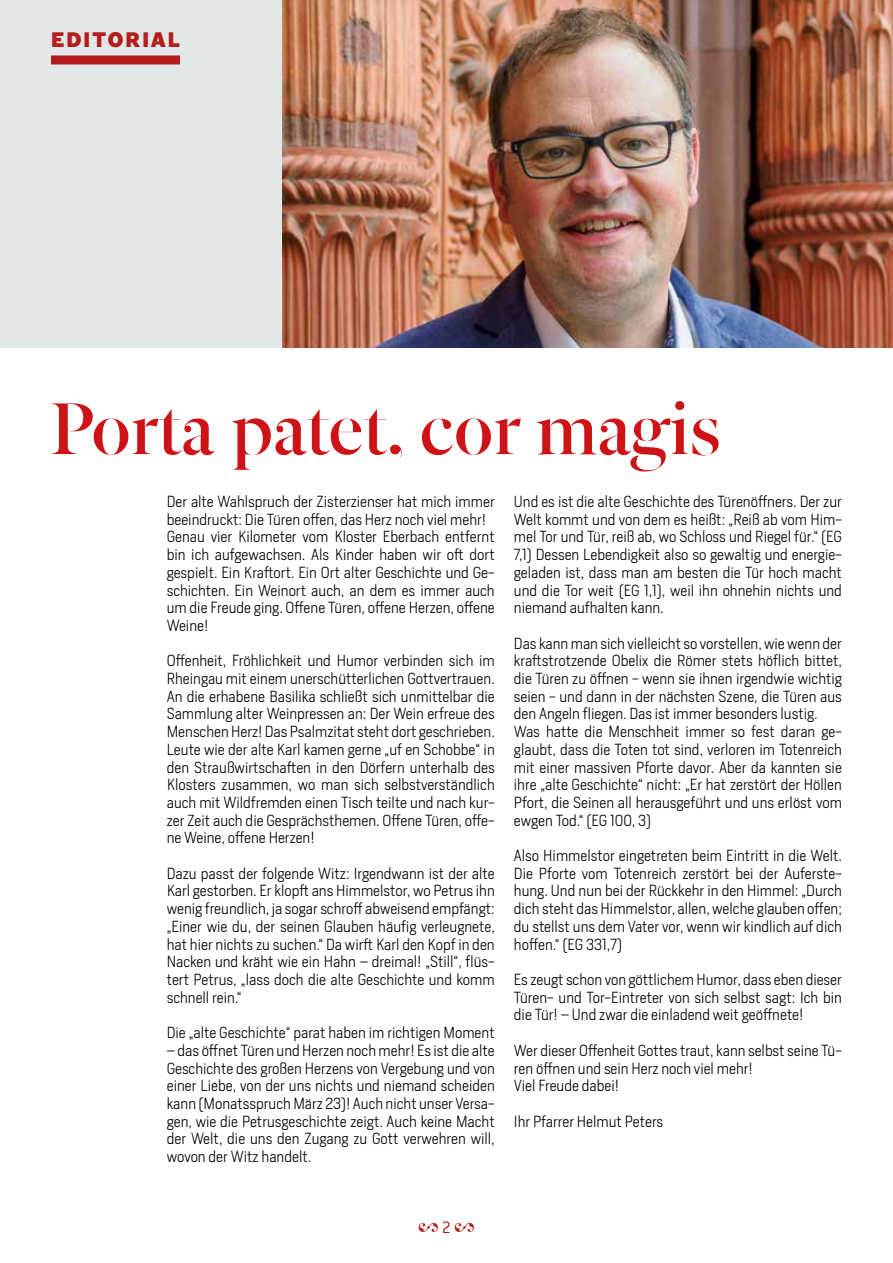
<style>
.page{position:relative;width:893px;height:1263px;background:#fff}
.page>*{position:absolute;margin:0;border:0;box-sizing:border-box;transform-origin:0 0}
.t1{font:72px "Independent Headline";color:#cd1316}
.t2{font:900 21px "Independent Sans";letter-spacing:.1em;color:#b51d1c}
.t3{font:18px "Adobe Garamond Pro";color:#b51d1c}
.t4{font:300 15px/17.7px "Heron Sans";color:#000;text-align:justify}
.s1{font-family:"Conduit ITC Std";font-weight:300}
</style>
<div class="page">
<div style="left:0;top:0;width:286px;height:348px;background:#e2e7e7"></div>
<div style="left:51px;top:55px;width:129px;height:9px;background:#b51d1c"></div>
<img style="left:282px;top:0;width:611px;height:348px">
<h2 class="t2" style="left:51px;top:25px;width:130px">EDITORIAL</h2>
<h1 class="t1" style="left:50px;top:384px;width:673px">Porta patet, cor magis</h1>
<p class="t4" style="left:167px;top:492px;width:330px;text-align:left">Der alte Wahlspruch der Zisterzienser hat mich immer beeindruckt: Die Türen offen, das Herz noch viel mehr!<br>Genau vier Kilometer vom Kloster Eberbach entfernt bin ich aufgewachsen. Als Kinder haben wir oft dort gespielt. Ein Kraftort. Ein Ort alter Geschichte und Ge&shy;schichten. Ein Weinort auch, an dem es immer auch um die Freude ging. Offene Türen, offene Herzen, offene Weine!</p>
<p class="t4" style="left:167px;top:652px;width:330px">Offenheit, Fröhlichkeit und Humor verbinden sich im Rheingau mit einem unerschütterlichen Gottvertrauen.<br>An die erhabene Basilika schließt sich unmittelbar die Sammlung alter Weinpressen an: Der Wein erfreue des Menschen Herz! Das Psalmzitat steht dort geschrieben.<br>Leute wie der alte Karl kamen gerne „uf en Schobbe“ in den Straußwirtschaften in den Dörfern unterhalb des Klosters zusammen, wo man sich selbstverständlich auch mit Wildfremden einen Tisch teilte und nach kur&shy;zer Zeit auch die Gesprächsthemen. Offene Türen, offe&shy;ne Weine, offene Herzen!</p>
<p class="t4" style="left:167px;top:864px;width:330px">Dazu passt der folgende Witz: Irgendwann ist der alte Karl gestorben. Er klopft ans Himmelstor, wo Petrus ihn wenig freundlich, ja sogar schroff abweisend empfängt: „Einer wie du, der seinen Glauben häufig verleugnete, hat hier nichts zu suchen.“ Da wirft Karl den Kopf in den Nacken und kräht wie ein Hahn – dreimal! „Still“, flüs&shy;tert Petrus, „lass doch die alte Geschichte und komm schnell rein.“</p>
<p class="t4" style="left:167px;top:1023px;width:329px">Die „alte Geschichte“ parat haben im richtigen Moment</p>
<p class="t4" style="left:167px;top:1041px;width:330px">– das öffnet Türen und Herzen noch mehr! Es ist die alte Geschichte des großen Herzens von Vergebung und von einer Liebe, von der uns nichts und niemand scheiden kann (Monatsspruch März 23)! Auch nicht unser Versa&shy;gen, wie die Petrusgeschichte zeigt. Auch keine Macht der Welt, die uns den Zugang zu Gott verwehren will, wovon der Witz handelt.</p>
<p class="t4" style="left:514px;top:492px;width:330px">Und es ist die alte Geschichte des Türenöffners. Der zur Welt kommt und von dem es heißt: „Reiß ab vom Him&shy;mel Tor und Tür, reiß ab, wo Schloss und Riegel für.“ (EG 7,1) Dessen Lebendigkeit also so gewaltig und energie&shy;geladen ist, dass man am besten die Tür hoch macht und die Tor weit (EG 1,1), weil ihn ohnehin nichts und niemand aufhalten kann.</p>
<p class="t4" style="left:514px;top:634px;width:330px;text-align:left">Das kann man sich vielleicht so vorstellen, wie wenn der kraftstrotzende Obelix die Römer stets höflich bittet, die Türen zu öffnen - wenn sie ihnen irgendwie wichtig seien - und dann in der nächsten Szene, die Türen aus den Angeln fliegen. Das ist immer besonders lustig.<br>Was hatte die Menschheit immer so fest daran ge&shy;glaubt, dass die Toten tot sind, verloren im Totenreich mit einer massiven Pforte davor. Aber da kannten sie ihre „alte Geschichte“ nicht: „Er hat zerstört der Höllen Pfort, die Seinen all herausgeführt und uns erlöst vom ewgen Tod.“ (EG 100, 3)</p>
<p class="t4" style="left:514px;top:846px;width:330px">Also Himmelstor eingetreten beim Eintritt in die Welt.<br>Die Pforte vom Totenreich zerstört bei der Auferste&shy;hung. Und nun bei der Rückkehr in den Himmel: „Durch dich steht das Himmelstor, allen, welche glauben offen; du stellst uns dem Vater vor, wenn wir kindlich auf dich hoffen.“ (EG 331,7)</p>
<p class="t4" style="left:514px;top:970px;width:330px">Es zeugt schon von göttlichem Humor, dass eben dieser Türen- und Tor-Eintreter von sich selbst sagt: Ich bin die Tür! – Und zwar die einladend weit geöffnete!</p>
<p class="t4" style="left:514px;top:1041px;width:329px;text-align:left">Wer dieser Offenheit Gottes traut, kann selbst seine Tü&shy;ren öffnen und sein Herz noch viel mehr!<br>Viel Freude dabei!</p>
<p class="t4" style="left:514px;top:1112px;width:151px">Ihr Pfarrer Helmut Peters</p>
<p class="t3" style="left:418px;top:1216px;width:58px">2 <span class="s1">2</span> 2</p>
</div>
